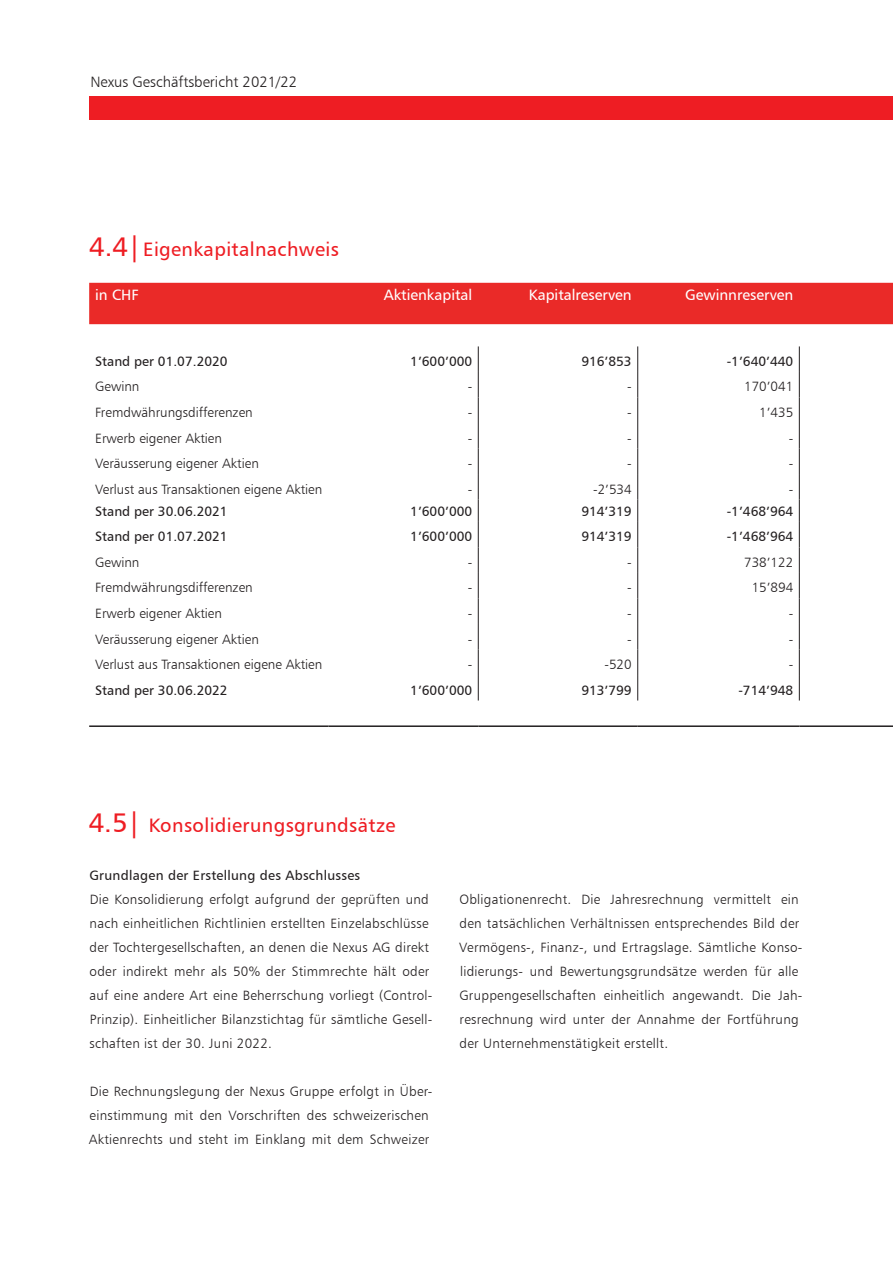
<style>
.page{position:relative;width:893px;height:1263px;background:#fff}
.page>*{position:absolute;margin:0;border:0;box-sizing:border-box;transform-origin:0 0}
.t1{font:19.5px "Humanist 777 BT Roman B";letter-spacing:.02em;color:#ee1d23}
.t2{font:15px "Humanist 777 BT Roman B";color:#fff}
.t3{font:15px "Humanist 777 BT Light B";color:#231f20}
.title_h4{font:13.5px/24px "Humanist 777 BT Light B";letter-spacing:.02em;color:#231f20}
.title_h4-2{font:13.5px "Humanist 777 BT Light B";color:#231f20}
.title_h4-3{font:13.5px "Humanist 777 BT Roman B";color:#231f20}
.title_h4-4{font:13.5px "Humanist 777 BT Roman B";letter-spacing:.02em;color:#231f20}
.s1{font-size:27px}
</style>
<div class="page">
<div style="left:89px;top:96px;width:804px;height:23px;background:#ee1d23"></div>
<div style="left:89px;top:283px;width:804px;height:41px;background:#ea2a28"></div>
<hr style="left:89px;top:725px;width:239px;height:2px;background:#231f20">
<hr style="left:328px;top:725px;width:150px;height:2px;background:#231f20">
<hr style="left:478px;top:725px;width:160px;height:2px;background:#231f20">
<hr style="left:638px;top:725px;width:161px;height:2px;background:#231f20">
<hr style="left:799px;top:725px;width:94px;height:2px;background:#231f20">
<svg style="left:478px;top:346px;width:1px;height:354px"></svg>
<svg style="left:637px;top:346px;width:1px;height:354px"></svg>
<svg style="left:799px;top:346px;width:1px;height:354px"></svg>
<p class="t3" style="left:90px;top:72px;width:208px">Nexus Geschäftsbericht 2021/22</p>
<p class="t1" style="left:89px;top:237px;width:251px"><span class="s1">4.4|</span>Eigenkapitalnachweis</p>
<p class="t2" style="left:95px;top:286px;width:45px">in CHF</p>
<p class="t2" style="left:384px;top:286px;width:90px">Aktienkapital</p>
<p class="t2" style="left:529px;top:286px;width:104px">Kapitalreserven</p>
<p class="t2" style="left:685px;top:286px;width:110px">Gewinnreserven</p>
<p class="title_h4-3" style="left:95px;top:353px;width:134px">Stand per 01.07.2020</p>
<p class="title_h4-3" style="left:410px;top:353px;width:63px">1’600’000</p>
<p class="title_h4-3" style="left:581px;top:353px;width:52px">916’853</p>
<p class="title_h4-3" style="left:727px;top:353px;width:68px">-1’640’440</p>
<p class="title_h4" style="left:95px;top:375px;width:46px">Gewinn</p>
<p class="title_h4" style="left:468px;top:375px;width:6px">-</p>
<p class="title_h4" style="left:627px;top:375px;width:6px">-</p>
<p class="title_h4" style="left:744px;top:375px;width:51px">170’041</p>
<p class="title_h4-2" style="left:95px;top:404px;width:159px">Fremdwährungsdifferenzen</p>
<p class="title_h4" style="left:468px;top:400px;width:6px">-</p>
<p class="title_h4" style="left:627px;top:400px;width:6px">-</p>
<p class="title_h4" style="left:759px;top:400px;width:36px">1’435</p>
<p class="title_h4-2" style="left:95px;top:429px;width:128px">Erwerb eigener Aktien</p>
<p class="title_h4" style="left:468px;top:426px;width:6px">-</p>
<p class="title_h4" style="left:627px;top:426px;width:6px">-</p>
<p class="title_h4" style="left:789px;top:426px;width:6px">-</p>
<p class="title_h4-2" style="left:95px;top:455px;width:165px">Veräusserung eigener Aktien</p>
<p class="title_h4" style="left:468px;top:451px;width:6px">-</p>
<p class="title_h4" style="left:627px;top:451px;width:6px">-</p>
<p class="title_h4" style="left:789px;top:451px;width:6px">-</p>
<p class="title_h4-2" style="left:95px;top:480px;width:229px">Verlust aus Transaktionen eigene Aktien</p>
<p class="title_h4" style="left:468px;top:477px;width:6px">-</p>
<p class="title_h4" style="left:593px;top:477px;width:40px">-2’534</p>
<p class="title_h4" style="left:789px;top:477px;width:6px">-</p>
<p class="title_h4-3" style="left:95px;top:503px;width:134px">Stand per 30.06.2021</p>
<p class="title_h4-3" style="left:410px;top:503px;width:63px">1’600’000</p>
<p class="title_h4-3" style="left:581px;top:503px;width:52px">914’319</p>
<p class="title_h4-3" style="left:727px;top:503px;width:68px">-1’468’964</p>
<p class="title_h4-3" style="left:95px;top:528px;width:134px">Stand per 01.07.2021</p>
<p class="title_h4-3" style="left:410px;top:528px;width:63px">1’600’000</p>
<p class="title_h4-3" style="left:581px;top:528px;width:52px">914’319</p>
<p class="title_h4-3" style="left:727px;top:528px;width:68px">-1’468’964</p>
<p class="title_h4" style="left:95px;top:550px;width:46px">Gewinn</p>
<p class="title_h4" style="left:468px;top:550px;width:6px">-</p>
<p class="title_h4" style="left:627px;top:550px;width:6px">-</p>
<p class="title_h4" style="left:744px;top:550px;width:51px">738’122</p>
<p class="title_h4-2" style="left:95px;top:579px;width:159px">Fremdwährungsdifferenzen</p>
<p class="title_h4" style="left:468px;top:575px;width:6px">-</p>
<p class="title_h4" style="left:627px;top:575px;width:6px">-</p>
<p class="title_h4" style="left:752px;top:575px;width:43px">15’894</p>
<p class="title_h4-2" style="left:95px;top:605px;width:128px">Erwerb eigener Aktien</p>
<p class="title_h4" style="left:468px;top:601px;width:6px">-</p>
<p class="title_h4" style="left:627px;top:601px;width:6px">-</p>
<p class="title_h4" style="left:789px;top:601px;width:6px">-</p>
<p class="title_h4-2" style="left:95px;top:630px;width:165px">Veräusserung eigener Aktien</p>
<p class="title_h4" style="left:468px;top:627px;width:6px">-</p>
<p class="title_h4" style="left:627px;top:627px;width:6px">-</p>
<p class="title_h4" style="left:789px;top:627px;width:6px">-</p>
<p class="title_h4-2" style="left:95px;top:656px;width:229px">Verlust aus Transaktionen eigene Aktien</p>
<p class="title_h4" style="left:468px;top:652px;width:6px">-</p>
<p class="title_h4" style="left:604px;top:652px;width:29px">-520</p>
<p class="title_h4" style="left:789px;top:652px;width:6px">-</p>
<p class="title_h4-3" style="left:95px;top:681px;width:134px">Stand per 30.06.2022</p>
<p class="title_h4-3" style="left:410px;top:681px;width:63px">1’600’000</p>
<p class="title_h4-3" style="left:581px;top:681px;width:52px">913’799</p>
<p class="title_h4-3" style="left:738px;top:681px;width:56px">-714’948</p>
<p class="t1" style="left:89px;top:813px;width:308px"><span class="s1">4.5|</span> Konsolidierungsgrundsätze</p>
<p class="title_h4-4" style="left:89px;top:867px;width:272px">Grundlagen der Erstellung des Abschlusses</p>
<p class="title_h4" style="left:89px;top:887px;width:345px">Die Konsolidierung erfolgt aufgrund der geprüften und nach einheitlichen Richtlinien erstellten Einzelabschlüsse der Tochtergesellschaften, an denen die Nexus AG direkt oder indirekt mehr als 50% der Stimmrechte hält oder auf eine andere Art eine Beherrschung vorliegt (Control-Prinzip). Einheitlicher Bilanzstichtag für sämtliche Gesell&shy;schaften ist der 30. Juni 2022.</p>
<p class="title_h4" style="left:89px;top:1079px;width:345px">Die Rechnungslegung der Nexus Gruppe erfolgt in Über&shy;einstimmung mit den Vorschriften des schweizerischen<br>Aktienrechts und steht im Einklang mit dem Schweizer</p>
<p class="title_h4" style="left:459px;top:887px;width:345px">Obligationenrecht. Die Jahresrechnung vermittelt ein den tatsächlichen Verhältnissen entsprechendes Bild der Vermögens-, Finanz-, und Ertragslage. Sämtliche Konso&shy;lidierungs- und Bewertungsgrundsätze werden für alle Gruppengesellschaften einheitlich angewandt. Die Jah&shy;resrechnung wird unter der Annahme der Fortführung der Unternehmenstätigkeit erstellt.</p>
</div>
